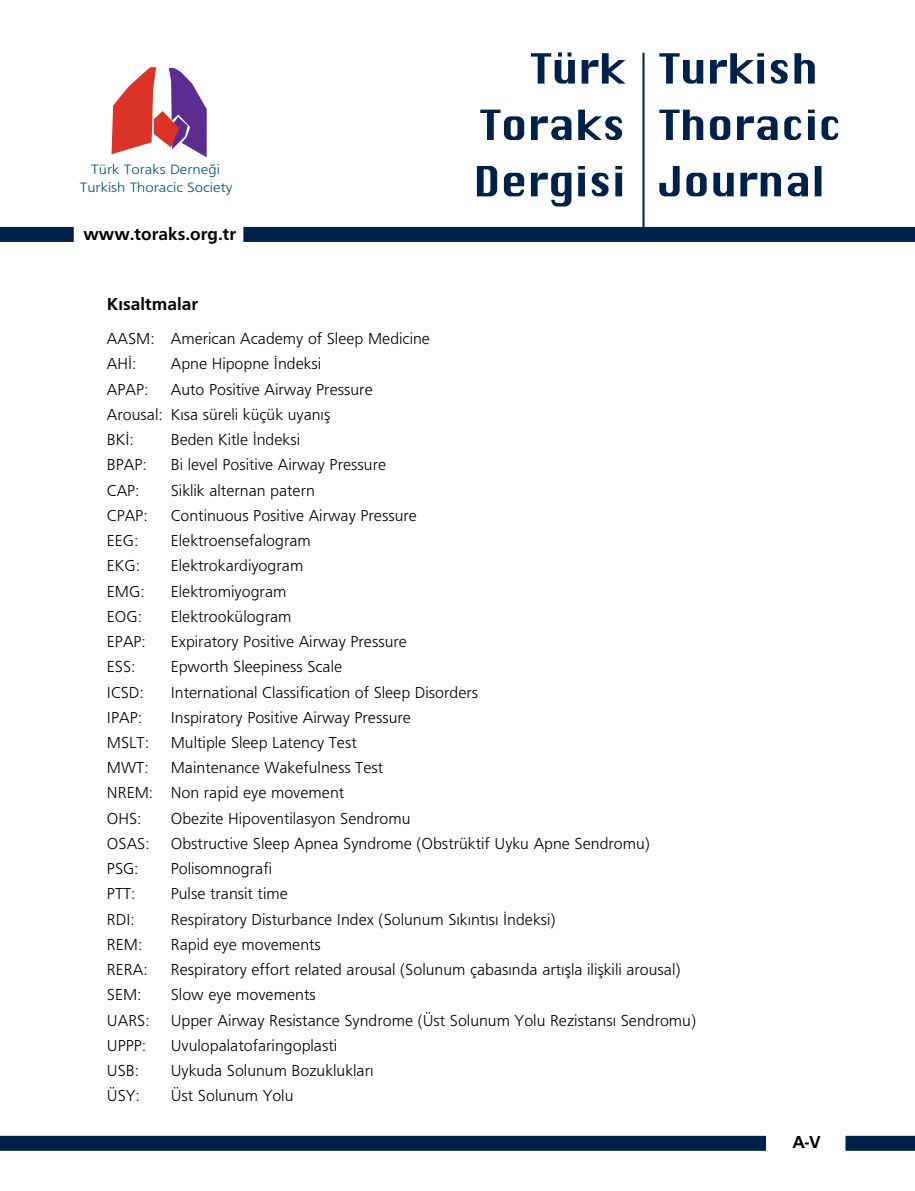
<style>
.page{position:relative;width:915px;height:1191px;background:#fff}
.page>*{position:absolute;margin:0;border:0;box-sizing:border-box;transform-origin:0 0}
.t1{font:18px "Gill Sans Boldpcw";color:#000}
.t2{font:16.5px/25.2px "Gill Sans Lightpcw";color:#000}
.t3{font:14.1px/17.7px "Gill Sans Lightpcw";color:#00537c;text-align:center;scale:1.1 1}
</style>
<div class="page">
<div style="left:845px;top:1135px;width:69px;height:15px;background:#00224a"></div>
<div style="left:0;top:1135px;width:765px;height:15px;background:#00224a"></div>
<div style="left:243px;top:227px;width:671px;height:15px;background:#00224a"></div>
<div style="left:0;top:227px;width:74px;height:15px;background:#00224a"></div>
<svg style="left:659px;top:166px;width:162px;height:30px"></svg>
<svg style="left:659px;top:110px;width:179px;height:30px"></svg>
<svg style="left:659px;top:53px;width:155px;height:31px"></svg>
<svg style="left:476px;top:166px;width:146px;height:40px"></svg>
<svg style="left:480px;top:110px;width:142px;height:30px"></svg>
<svg style="left:530px;top:52px;width:95px;height:32px"></svg>
<hr style="left:642px;top:53px;width:2px;height:186px;background:#00224a">
<svg style="left:111px;top:67px;width:96px;height:90px"></svg>
<p class="t3" style="left:80px;top:160px;width:140px">Türk Toraks Derneği<br>Turkish Thoracic Society</p>
<p class="t1" style="left:84px;top:223px;width:154px">www.toraks.org.tr</p>
<p class="t1" style="left:107px;top:293px;width:93px">Kısaltmalar</p>
<p class="t2" style="left:107px;top:326px;width:324px">AASM: American Academy of Sleep Medicine<br>AHİ:</p>
<p class="t2" style="left:171px;top:351px;width:152px">Apne Hipopne İndeksi</p>
<p class="t2" style="left:107px;top:376px;width:267px;text-indent:64px">Auto Positive Airway Pressure<br>Arousal: Kısa süreli küçük uyanış<br>BKİ:</p>
<p class="t2" style="left:107px;top:376px;width:43px">APAP:</p>
<p class="t2" style="left:171px;top:427px;width:131px">Beden Kitle İndeksi</p>
<p class="t2" style="left:107px;top:452px;width:41px">BPAP:</p>
<p class="t2" style="left:171px;top:452px;width:217px">Bi level Positive Airway Pressure</p>
<p class="t2" style="left:107px;top:477px;width:34px">CAP:</p>
<p class="t2" style="left:171px;top:477px;width:146px">Siklik alternan patern</p>
<p class="t2" style="left:107px;top:502px;width:42px">CPAP:</p>
<p class="t2" style="left:171px;top:502px;width:247px">Continuous Positive Airway Pressure</p>
<p class="t2" style="left:107px;top:528px;width:33px">EEG:</p>
<p class="t2" style="left:171px;top:528px;width:141px">Elektroensefalogram</p>
<p class="t2" style="left:107px;top:553px;width:35px">EKG:</p>
<p class="t2" style="left:171px;top:553px;width:134px">Elektrokardiyogram</p>
<p class="t2" style="left:107px;top:578px;width:39px">EMG:</p>
<p class="t2" style="left:171px;top:578px;width:117px">Elektromiyogram</p>
<p class="t2" style="left:107px;top:603px;width:37px">EOG:</p>
<p class="t2" style="left:171px;top:603px;width:122px">Elektrookülogram</p>
<p class="t2" style="left:107px;top:628px;width:41px">EPAP:</p>
<p class="t2" style="left:171px;top:628px;width:237px">Expiratory Positive Airway Pressure</p>
<p class="t2" style="left:107px;top:654px;width:30px">ESS:</p>
<p class="t2" style="left:171px;top:654px;width:173px">Epworth Sleepiness Scale</p>
<p class="t2" style="left:107px;top:679px;width:38px">ICSD:</p>
<p class="t2" style="left:171px;top:679px;width:309px">International Classification of Sleep Disorders</p>
<p class="t2" style="left:107px;top:704px;width:37px">IPAP:</p>
<p class="t2" style="left:171px;top:704px;width:242px">Inspiratory Positive Airway Pressure</p>
<p class="t2" style="left:107px;top:729px;width:44px">MSLT:</p>
<p class="t2" style="left:171px;top:729px;width:187px">Multiple Sleep Latency Test</p>
<p class="t2" style="left:107px;top:755px;width:43px">MWT:</p>
<p class="t2" style="left:107px;top:755px;width:278px;text-indent:64px">Maintenance Wakefulness Test<br>NREM: Non rapid eye movement<br>OHS:</p>
<p class="t2" style="left:171px;top:805px;width:241px">Obezite Hipoventilasyon Sendromu</p>
<p class="t2" style="left:107px;top:830px;width:44px">OSAS:</p>
<p class="t2" style="left:171px;top:830px;width:480px">Obstructive Sleep Apnea Syndrome (Obstrüktif Uyku Apne Sendromu)</p>
<p class="t2" style="left:107px;top:855px;width:33px">PSG:</p>
<p class="t2" style="left:171px;top:855px;width:103px">Polisomnografi</p>
<p class="t2" style="left:107px;top:881px;width:30px">PTT:</p>
<p class="t2" style="left:171px;top:881px;width:119px">Pulse transit time</p>
<p class="t2" style="left:107px;top:906px;width:30px">RDI:</p>
<p class="t2" style="left:171px;top:906px;width:386px">Respiratory Disturbance Index (Solunum Sıkıntısı İndeksi)</p>
<p class="t2" style="left:107px;top:931px;width:37px">REM:</p>
<p class="t2" style="left:171px;top:931px;width:152px">Rapid eye movements</p>
<p class="t2" style="left:107px;top:956px;width:42px">RERA:</p>
<p class="t2" style="left:171px;top:956px;width:511px">Respiratory effort related arousal (Solunum çabasında artışla ilişkili arousal)</p>
<p class="t2" style="left:107px;top:982px;width:36px">SEM:</p>
<p class="t2" style="left:171px;top:982px;width:146px">Slow eye movements</p>
<p class="t2" style="left:107px;top:1007px;width:44px">UARS:</p>
<p class="t2" style="left:171px;top:1007px;width:526px">Upper Airway Resistance Syndrome (Üst Solunum Yolu Rezistansı Sendromu)</p>
<p class="t2" style="left:107px;top:1032px;width:41px">UPPP:</p>
<p class="t2" style="left:171px;top:1032px;width:168px">Uvulopalatofaringoplasti</p>
<p class="t2" style="left:107px;top:1057px;width:34px">USB:</p>
<p class="t2" style="left:171px;top:1057px;width:204px">Uykuda Solunum Bozuklukları</p>
<p class="t2" style="left:107px;top:1083px;width:35px">ÜSY:</p>
<p class="t2" style="left:171px;top:1083px;width:124px">Üst Solunum Yolu</p>
<p class="t1" style="left:792px;top:1131px;width:30px">A-V</p>
</div>
